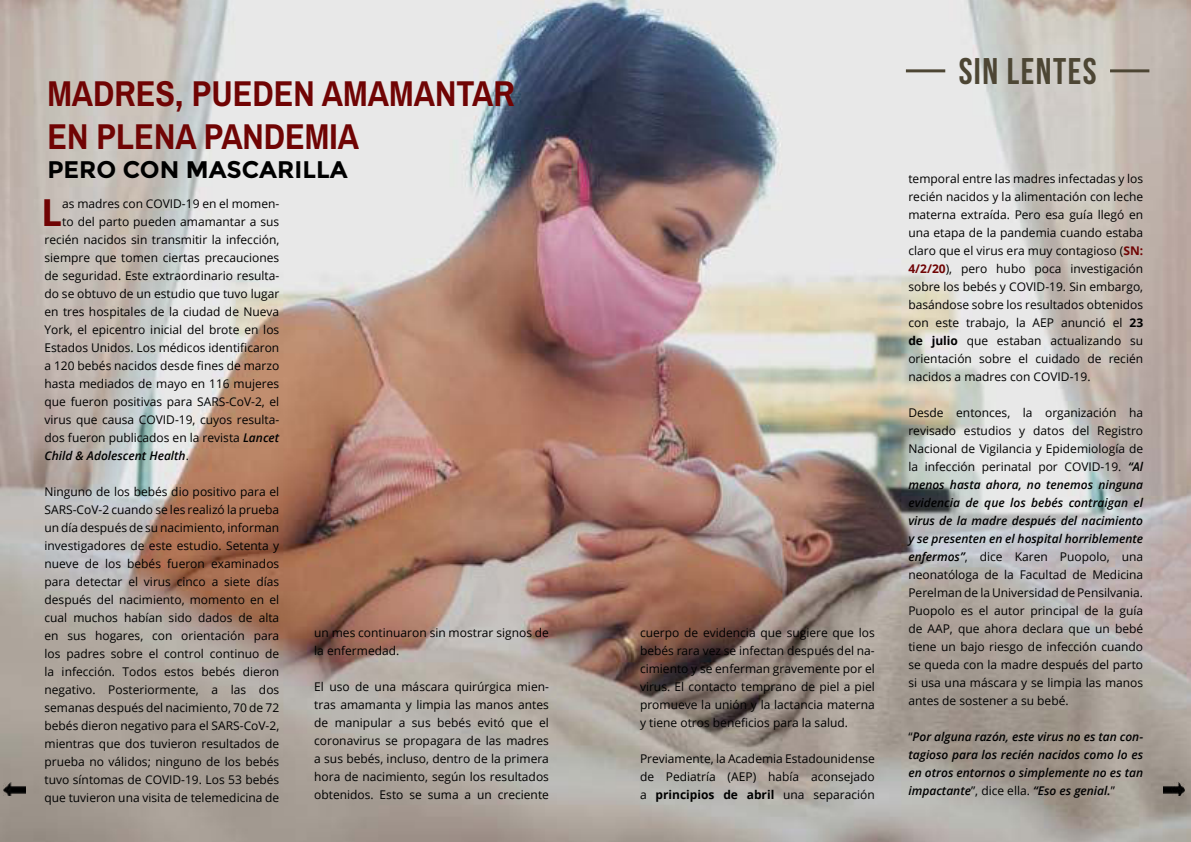
<style>
.page{position:relative;width:1191px;height:842px;background:#fff}
.page>*{position:absolute;margin:0;border:0;box-sizing:border-box;transform-origin:0 0}
.t1{font:700 37.2px "Open Sans";color:#700404}
.t2{font:700 36.9px "Bebas Neue";letter-spacing:.04em;color:#4d4634}
.t3{font:700 36px/43.2px "Archivo Narrow";color:#700404}
.t4{font:700 24px "Montserrat";color:#000}
.t5{font:12px/18px "Open Sans";color:#000;text-align:justify}
.t6{font:italic 600 12px/18px "Open Sans";color:#000;text-align:justify}
.s1{font-weight:600;font-style:italic}
.s2{font-weight:400;font-style:normal}
.s3{font-weight:700}
.s4{font-weight:700;color:#700404}
</style>
<div class="page">
<img style="left:0;top:0;width:1191px;height:842px">
<hr style="left:1110px;top:69px;width:39px;height:3px;background:#4d4634">
<hr style="left:906px;top:69px;width:39px;height:3px;background:#4d4634">
<img style="left:4px;top:782px;width:21px;height:14px">
<img style="left:1163px;top:782px;width:21px;height:14px">
<h3 class="t3" style="left:47px;top:75px;width:469px">MADRES, PUEDEN AMAMANTAR<br>EN PLENA PANDEMIA</h3>
<h3 class="t4" style="left:47px;top:155px;width:302px">PERO CON MASCARILLA</h3>
<h1 class="t1" style="left:41px;top:198px;width:23px">L</h1>
<p class="t5" style="left:62px;top:195px;width:219px">as madres con COVID-19 en el momen-</p>
<p class="t5" style="left:62px;top:213px;width:219px">to del parto pueden amamantar a sus</p>
<p class="t5" style="left:45px;top:231px;width:236px">recién nacidos sin transmitir la infección,</p>
<p class="t5" style="left:45px;top:249px;width:236px">siempre que tomen ciertas precauciones</p>
<p class="t5" style="left:45px;top:267px;width:236px">de seguridad. Este extraordinario resulta-</p>
<p class="t5" style="left:45px;top:285px;width:236px">do se obtuvo de un estudio que tuvo lugar</p>
<p class="t5" style="left:45px;top:303px;width:236px">en tres hospitales de la ciudad de Nueva</p>
<p class="t5" style="left:45px;top:321px;width:236px">York, el epicentro inicial del brote en los</p>
<p class="t5" style="left:45px;top:339px;width:236px">Estados Unidos. Los médicos identificaron</p>
<p class="t5" style="left:45px;top:357px;width:236px">a 120 bebés nacidos desde fines de marzo</p>
<p class="t5" style="left:45px;top:375px;width:236px">hasta mediados de mayo en 116 mujeres</p>
<p class="t5" style="left:45px;top:393px;width:236px">que fueron positivas para SARS-CoV-2, el</p>
<p class="t5" style="left:45px;top:411px;width:236px">virus que causa COVID-19, cuyos resulta-</p>
<p class="t5" style="left:45px;top:429px;width:236px">dos fueron publicados en la revista <span class="s1">Lancet</span></p>
<p class="t6" style="left:45px;top:448px;width:146px">Child &amp; Adolescent Health<span class="s2">.</span></p>
<p class="t5" style="left:45px;top:483px;width:236px">Ninguno de los bebés dio positivo para el SARS-CoV-2 cuando se les realizó la prueba un día después de su nacimiento, informan investigadores de este estudio. Setenta y nueve de los bebés fueron examinados para detectar el virus cinco a siete días después del nacimiento, momento en el cual muchos habían sido dados de alta en sus hogares, con orientación para los padres sobre el control continuo de la infección. Todos estos bebés dieron negativo. Posteriormente, a las dos semanas después del nacimiento, 70 de 72 bebés dieron negativo para el SARS-CoV-2, mientras que dos tuvieron resultados de prueba no válidos; ninguno de los bebés tuvo síntomas de COVID-19. Los 53 bebés que tuvieron una visita de telemedicina de</p>
<p class="t5" style="left:314px;top:625px;width:236px">un mes continuaron sin mostrar signos de la enfermedad.</p>
<p class="t5" style="left:314px;top:677px;width:236px">El uso de una máscara quirúrgica mien&shy;tras amamanta y limpia las manos antes de manipular a sus bebés evitó que el coronavirus se propagara de las madres a sus bebés, incluso, dentro de la primera hora de nacimiento, según los resultados obtenidos. Esto se suma a un creciente</p>
<h2 class="t2" style="left:958px;top:49px;width:139px">SIN LENTES</h2>
<p class="t5" style="left:640px;top:623px;width:236px">cuerpo de evidencia que sugiere que los bebés rara vez se infectan después del na&shy;cimiento y se enferman gravemente por el virus. El contacto temprano de piel a piel promueve la unión y la lactancia materna y tiene otros beneficios para la salud.</p>
<p class="t5" style="left:640px;top:749px;width:236px">Previamente, la Academia Estadounidense de Pediatría (AEP) había aconsejado a <span class="s3">principios de abril</span> una separación</p>
<p class="t5" style="left:908px;top:169px;width:236px">temporal entre las madres infectadas y los recién nacidos y la alimentación con leche materna extraída. Pero esa guía llegó en una etapa de la pandemia cuando estaba claro que el virus era muy contagioso (<span class="s4">SN:<br>4/2/20</span>), pero hubo poca investigación sobre los bebés y COVID-19. Sin embargo, basándose sobre los resultados obtenidos con este trabajo, la AEP anunció el <span class="s3">23 de julio</span> que estaban actualizando su orientación sobre el cuidado de recién nacidos a madres con COVID-19.</p>
<p class="t5" style="left:908px;top:405px;width:236px">Desde entonces, la organización ha revisado estudios y datos del Registro Nacional de Vigilancia y Epidemiología de la infección perinatal por COVID-19. <span class="s1">“Al menos hasta ahora, no tenemos ninguna evidencia de que los bebés contraigan el virus de la madre después del nacimiento y se presenten en el hospital horriblemente enfermos”</span>, dice Karen Puopolo, una neonatóloga de la Facultad de Medicina Perelman de la Universidad de Pensilvania.<br>Puopolo es el autor principal de la guía de AAP, que ahora declara que un bebé tiene un bajo riesgo de infección cuando se queda con la madre después del parto si usa una máscara y se limpia las manos antes de sostener a su bebé.</p>
<p class="t6" style="left:908px;top:729px;width:236px"><span class="s2">“</span>Por alguna razón, este virus no es tan con&shy;tagioso para los recién nacidos como lo es en otros entornos o simplemente no es tan impactante<span class="s2">”, dice ella.</span> “Eso es genial.<span class="s2">”</span></p>
</div>
